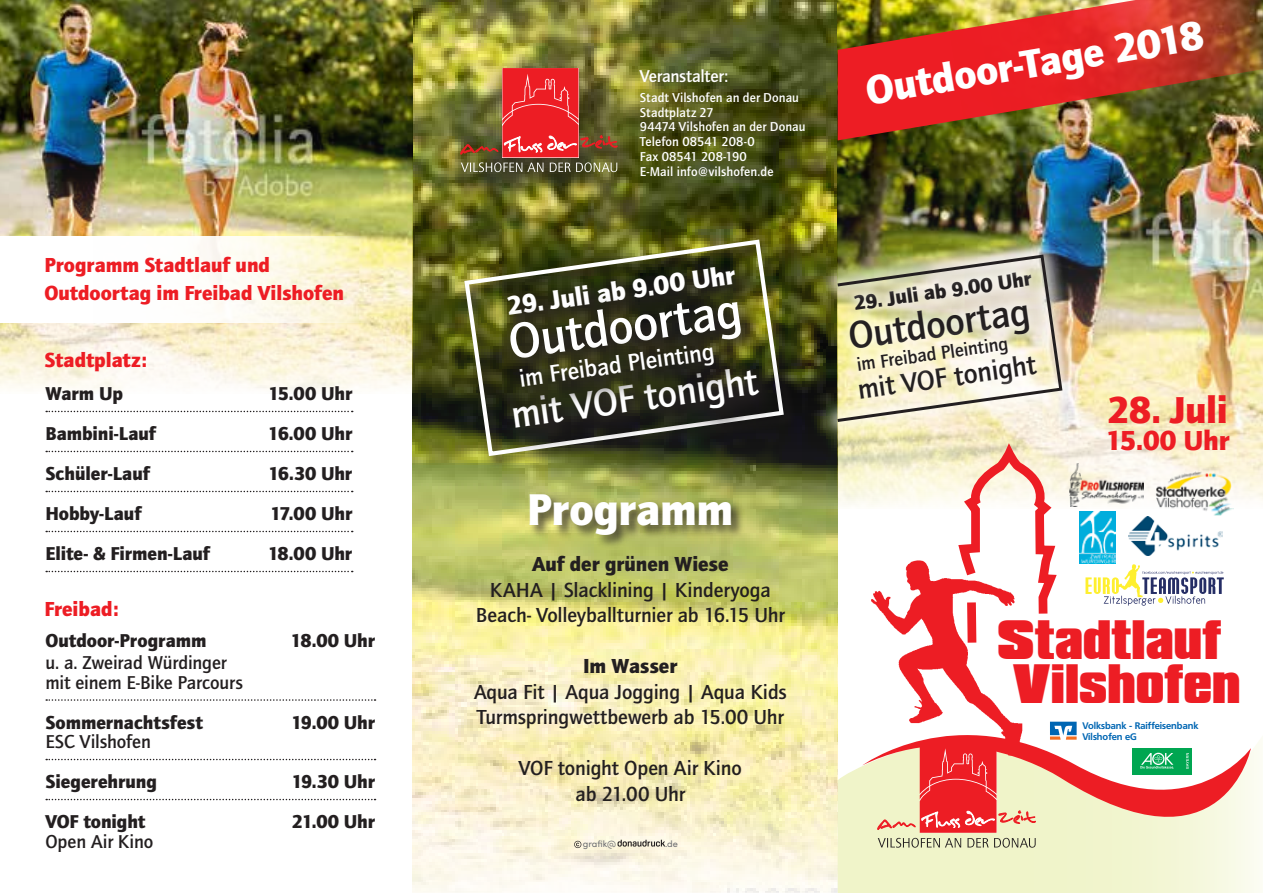
<style>
.page{position:relative;width:1263px;height:893px;background:#fff}
.page>*{position:absolute;margin:0;border:0;box-sizing:border-box;transform-origin:0 0}
.t1{font:700 51px "Quay Itc T";color:#fff}
.t2{font:900 47.7px "Compacta BT";letter-spacing:-.005em;color:#ed1d24}
.t3{font:900 46.05px "Quay Itc T";letter-spacing:-.01em;color:#fff}
.t4{font:900 41.7px "Quay Itc T";color:#fff}
.t5{font:700 39.6px "Quay Itc T";color:#fff}
.t6{font:700 39.6px "Quay Itc T";color:#231f20}
.t7{font:900 38.85px "Quay Itc T";letter-spacing:-.01em;color:#ed1d24}
.t8{font:700 28.5px "Quay Itc T";color:#231f20}
.t9{font:900 28.5px "Quay Itc T";letter-spacing:-.01em;color:#ed1d24}
.t10{font:900 27px "Quay Itc T";color:#fff}
.t11{font:700 24.75px "Quay Itc T";color:#fff}
.t12{font:700 21px/25.5px "Quay Itc T";letter-spacing:-.01em;color:#231f20;text-align:center}
.t13{font:900 21px/27.5px "Quay Itc T";letter-spacing:-.005em;color:#ed1d24}
.t14{font:900 21px "Quay Itc T";letter-spacing:-.005em;color:#231f20}
.t15{font:900 19.2px "Quay Itc T";letter-spacing:-.005em;color:#231f20}
.t16{font:700 19.2px/19.5px "Quay Itc T";letter-spacing:-.005em;color:#231f20}
.t17{font:700 17.7px "Quay Itc T";letter-spacing:-.015em;color:#fff}
.t18{font:700 13.35px/14.9px "Quay Itc T";letter-spacing:.005em;color:#fff}
.t19{font:700 9.45px/10.6px "Frutiger VR";color:#0066b3}
.t20{font:9.15px "Sofia Pro";color:#6d6e71}
</style>
<div class="page">
<img style="left:412px;top:0;width:426px;height:893px">
<svg style="left:838px;top:738px;width:424px;height:155px;fill:#f0f4ca"></svg>
<img style="left:838px;top:140px;width:425px;height:369px">
<img style="left:838px;top:0;width:425px;height:140px">
<div style="left:438px;top:53px;width:202px;height:151px;background:#231f20;opacity:.79"></div>
<img style="left:460px;top:68px;width:157px;height:104px">
<svg style="left:862px;top:723px;width:389px;height:157px;background:#f0c6b0"></svg>
<img style="left:871px;top:560px;width:151px;height:195px">
<svg style="left:953px;top:453px;width:110px;height:198px"></svg>
<img style="left:1069px;top:464px;width:75px;height:42px">
<div style="left:1132px;top:748px;width:60px;height:27px;background:#00a651"></div>
<svg style="left:1186px;top:753px;width:3px;height:15px"></svg>
<svg style="left:1140px;top:753px;width:34px;height:15px"></svg>
<img style="left:1155px;top:472px;width:78px;height:43px">
<img style="left:1129px;top:516px;width:93px;height:39px">
<svg style="left:1085px;top:564px;width:139px;height:42px"></svg>
<div style="left:1045px;top:714px;width:156px;height:28px;background:#fff"></div>
<svg style="left:1050px;top:722px;width:26px;height:18px"></svg>
<img style="left:797px;top:232px;width:288px;height:213px">
<img style="left:830px;top:253px;width:234px;height:171px">
<img style="left:1079px;top:512px;width:36px;height:52px">
<div style="left:528px;top:492px;width:217px;height:57px;background:#231f20;opacity:.75"></div>
<div style="left:463px;top:238px;width:334px;height:231px;background:#231f20;opacity:.75"></div>
<svg style="left:462px;top:237px;width:324px;height:221px;background:#64682e"></svg>
<svg style="left:492px;top:251px;width:271px;height:92px;background:#474c29"></svg>
<svg style="left:493px;top:286px;width:276px;height:100px;background:#373819"></svg>
<svg style="left:497px;top:353px;width:289px;height:103px;background:#34362b"></svg>
<svg style="left:617px;top:840px;width:48px;height:7px"></svg>
<svg style="left:574px;top:841px;width:7px;height:7px"></svg>
<img style="left:0;top:0;width:412px;height:391px">
<svg style="left:46px;top:411px;width:307px;height:1px"></svg>
<svg style="left:46px;top:451px;width:307px;height:1px"></svg>
<svg style="left:46px;top:491px;width:307px;height:1px"></svg>
<svg style="left:46px;top:531px;width:307px;height:1px"></svg>
<svg style="left:46px;top:571px;width:307px;height:1px"></svg>
<svg style="left:0;top:237px;width:367px;height:86px"></svg>
<svg style="left:504px;top:329px;width:238px;height:85px;background:#292919"></svg>
<svg style="left:46px;top:699px;width:329px;height:2px"></svg>
<svg style="left:46px;top:759px;width:329px;height:1px"></svg>
<svg style="left:46px;top:799px;width:329px;height:1px"></svg>
<p class="t13" style="left:44px;top:251px;width:301px">Programm Stadtlauf und<br>Outdoortag im Freibad Vilshofen</p>
<p class="t13" style="left:44px;top:346px;width:104px">Stadtplatz:</p>
<p class="t15" style="left:45px;top:382px;width:79px">Warm Up</p>
<p class="t15" style="left:268px;top:382px;width:86px">15.00 Uhr</p>
<p class="t15" style="left:45px;top:422px;width:112px">Bambini-Lauf</p>
<p class="t15" style="left:268px;top:422px;width:86px">16.00 Uhr</p>
<p class="t15" style="left:45px;top:462px;width:106px">Schüler-Lauf</p>
<p class="t15" style="left:268px;top:462px;width:86px">16.30 Uhr</p>
<p class="t15" style="left:45px;top:502px;width:98px">Hobby-Lauf</p>
<p class="t15" style="left:270px;top:502px;width:84px">17.00 Uhr</p>
<p class="t15" style="left:45px;top:542px;width:166px">Elite- &amp; Firmen-Lauf</p>
<p class="t15" style="left:268px;top:542px;width:86px">18.00 Uhr</p>
<p class="t13" style="left:44px;top:595px;width:76px">Freibad:</p>
<p class="t15" style="left:45px;top:629px;width:162px">Outdoor-Programm</p>
<p class="t15" style="left:290px;top:629px;width:86px">18.00 Uhr</p>
<p class="t16" style="left:45px;top:653px;width:199px">u. a. Zweirad Würdinger mit einem E-Bike Parcours</p>
<p class="t15" style="left:45px;top:711px;width:159px">Sommernachtsfest</p>
<p class="t15" style="left:291px;top:711px;width:86px">19.00 Uhr</p>
<p class="t16" style="left:45px;top:732px;width:107px">ESC Vilshofen</p>
<p class="t15" style="left:45px;top:770px;width:113px">Siegerehrung</p>
<p class="t15" style="left:291px;top:770px;width:85px">19.30 Uhr</p>
<p class="t15" style="left:45px;top:810px;width:101px">VOF tonight</p>
<p class="t15" style="left:292px;top:810px;width:85px">21.00 Uhr</p>
<p class="t16" style="left:45px;top:831px;width:109px">Open Air Kino</p>
<p class="t17" style="left:640px;top:66px;width:90px">Veranstalter:</p>
<p class="t18" style="left:640px;top:90px;width:167px">Stadt Vilshofen an der Donau<br>Stadtplatz 27<br>94474 Vilshofen an der Donau<br>Telefon 08541 208-0<br>Fax 08541 208-190<br>E-Mail info@vilshofen.de</p>
<h3 class="t10" style="left:505px;top:291px;width:232px;rotate:-8deg">29. Juli ab 9.00 Uhr</h3>
<h1 class="t1" style="left:504px;top:313px;width:237px;rotate:-8deg">Outdoortag</h1>
<h3 class="t5" style="left:508px;top:392px;width:250px;rotate:-8deg">mit VOF tonight</h3>
<p class="t11" style="left:517px;top:364px;width:198px;rotate:-8deg">im Freibad Pleinting</p>
<h3 class="t3" style="left:527px;top:483px;width:208px">Programm</h3>
<p class="t14" style="left:532px;top:552px;width:198px">Auf der grünen Wiese</p>
<p class="t12" style="left:476px;top:577px;width:310px">KAHA | Slacklining | Kinderyoga<br>Beach- Volleyballturnier ab 16.15 Uhr</p>
<p class="t14" style="left:583px;top:654px;width:96px">Im Wasser</p>
<p class="t12" style="left:474px;top:679px;width:314px;text-align:left">Aqua Fit | Aqua Jogging | Aqua Kids<br>Turmspringwettbewerb ab 15.00 Uhr</p>
<p class="t12" style="left:519px;top:755px;width:224px">VOF tonight Open Air Kino ab 21.00 Uhr</p>
<p class="t20" style="left:583px;top:837px;width:35px">grafik@</p>
<p class="t20" style="left:665px;top:837px;width:14px">.de</p>
<h3 class="t4" style="left:862px;top:65px;width:343px;rotate:-9deg">Outdoor-Tage 2018</h3>
<p class="t14" style="left:852px;top:291px;width:181px;rotate:-8deg">29. Juli ab 9.00 Uhr</p>
<p class="t16" style="left:855px;top:355px;width:154px;rotate:-8deg">im Freibad Pleinting</p>
<h3 class="t6" style="left:845px;top:313px;width:184px;rotate:-8deg">Outdoortag</h3>
<h3 class="t8" style="left:856px;top:373px;width:181px;rotate:-8deg">mit VOF tonight</h3>
<h3 class="t7" style="left:1107px;top:387px;width:122px">28. Juli</h3>
<h3 class="t9" style="left:1106px;top:424px;width:126px">15.00 Uhr</h3>
<h2 class="t2" style="left:997px;top:611px;width:225px">Stadtlauf</h2>
<h2 class="t2" style="left:1013px;top:655px;width:229px">Vilshofen</h2>
<p class="t19" style="left:1082px;top:721px;width:117px">Volksbank - Raiffeisenbank<br>Vilshofen eG</p>
</div>
